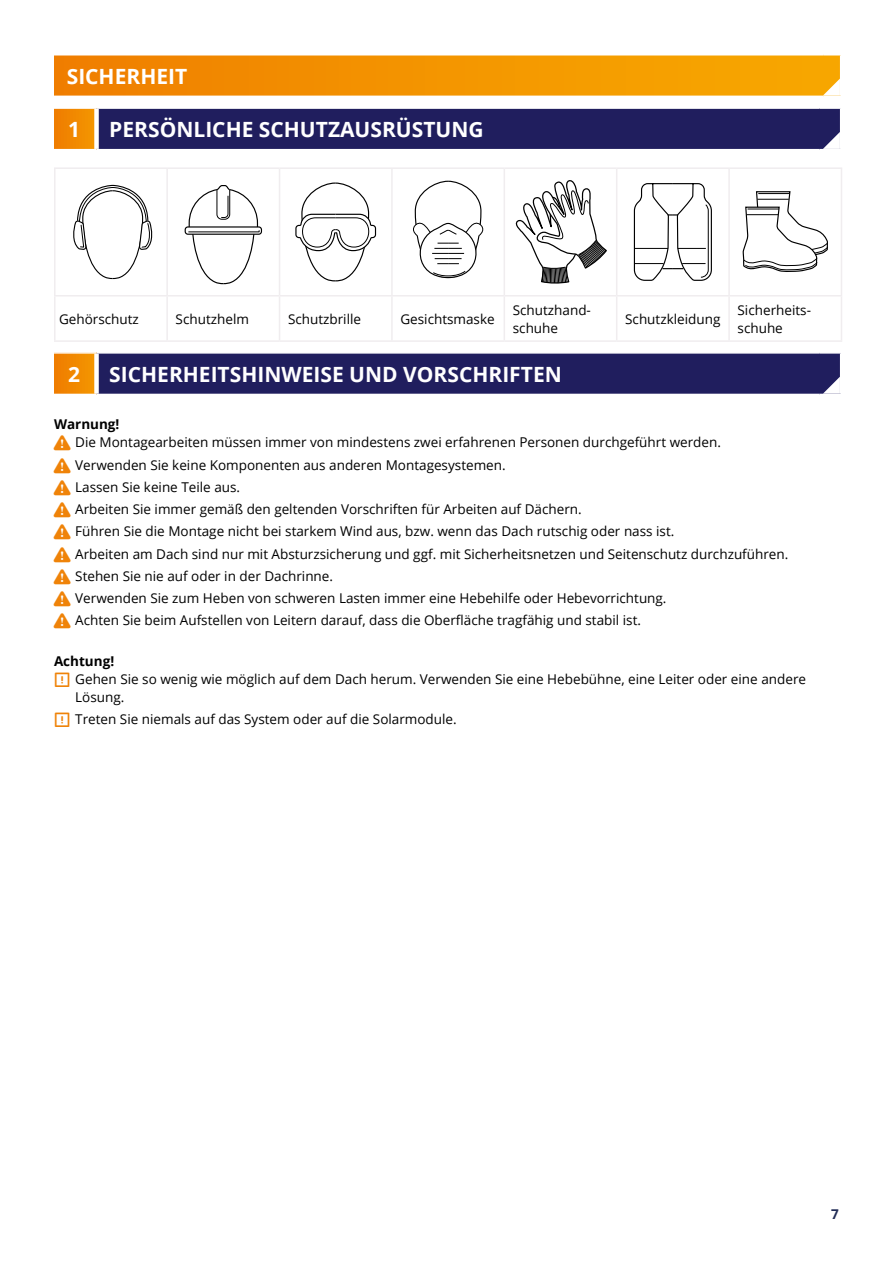
<style>
.page{position:relative;width:893px;height:1263px;background:#fff}
.page>*{position:absolute;margin:0;border:0;box-sizing:border-box;transform-origin:0 0}
.t1{font:700 21px "Open Sans";color:#fff}
.t2{font:13.5px/22.2px "Open Sans";color:#000}
.t3{font:700 13.5px "Open Sans";color:#000}
.t4{font:700 13.5px "Open Sans";color:#222d57}
.s1{color:#ef8309}
</style>
<div class="page">
<svg style="left:54px;top:54px;width:787px;height:43px;background:#f49c12"></svg>
<div style="left:54px;top:108px;width:43px;height:42px;background:#f18900"></div>
<hr style="left:54px;top:107px;width:43px;height:2px;background:#fff">
<hr style="left:54px;top:149px;width:43px;height:1px;background:#fff">
<div style="left:94px;top:109px;width:5px;height:40px;background:#fff"></div>
<svg style="left:97px;top:108px;width:744px;height:42px;background:#2c2a66"></svg>
<hr style="left:54px;top:167px;width:113px;height:2px;background:#f0edef">
<hr style="left:54px;top:169px;width:2px;height:126px;background:#f0edef">
<hr style="left:167px;top:167px;width:113px;height:2px;background:#f0edef">
<hr style="left:166px;top:169px;width:2px;height:126px;background:#f0edef">
<hr style="left:280px;top:167px;width:112px;height:2px;background:#f0edef">
<hr style="left:279px;top:169px;width:1px;height:126px;background:#f0edef">
<hr style="left:392px;top:167px;width:112px;height:2px;background:#f0edef">
<hr style="left:391px;top:169px;width:2px;height:126px;background:#f0edef">
<hr style="left:504px;top:167px;width:113px;height:2px;background:#f0edef">
<hr style="left:504px;top:169px;width:1px;height:126px;background:#f0edef">
<hr style="left:617px;top:167px;width:112px;height:2px;background:#f0edef">
<hr style="left:616px;top:169px;width:1px;height:126px;background:#f0edef">
<hr style="left:729px;top:167px;width:113px;height:2px;background:#f0edef">
<hr style="left:728px;top:169px;width:2px;height:126px;background:#f0edef">
<hr style="left:841px;top:169px;width:1px;height:126px;background:#f0edef">
<hr style="left:54px;top:295px;width:113px;height:1px;background:#f0edef">
<hr style="left:54px;top:296px;width:2px;height:44px;background:#f0edef">
<hr style="left:167px;top:295px;width:113px;height:1px;background:#f0edef">
<hr style="left:166px;top:296px;width:2px;height:44px;background:#f0edef">
<hr style="left:280px;top:295px;width:112px;height:1px;background:#f0edef">
<hr style="left:279px;top:296px;width:1px;height:44px;background:#f0edef">
<hr style="left:392px;top:295px;width:112px;height:1px;background:#f0edef">
<hr style="left:391px;top:296px;width:2px;height:44px;background:#f0edef">
<hr style="left:504px;top:295px;width:113px;height:1px;background:#f0edef">
<hr style="left:504px;top:296px;width:1px;height:44px;background:#f0edef">
<hr style="left:617px;top:295px;width:112px;height:1px;background:#f0edef">
<hr style="left:616px;top:296px;width:1px;height:44px;background:#f0edef">
<hr style="left:729px;top:295px;width:113px;height:1px;background:#f0edef">
<hr style="left:728px;top:296px;width:2px;height:44px;background:#f0edef">
<hr style="left:841px;top:296px;width:1px;height:44px;background:#f0edef">
<hr style="left:54px;top:340px;width:113px;height:2px;background:#f0edef">
<hr style="left:167px;top:340px;width:113px;height:2px;background:#f0edef">
<hr style="left:280px;top:340px;width:112px;height:2px;background:#f0edef">
<hr style="left:392px;top:340px;width:112px;height:2px;background:#f0edef">
<hr style="left:504px;top:340px;width:113px;height:2px;background:#f0edef">
<hr style="left:617px;top:340px;width:112px;height:2px;background:#f0edef">
<hr style="left:729px;top:340px;width:113px;height:2px;background:#f0edef">
<svg style="left:73px;top:184px;width:80px;height:96px"></svg>
<div style="left:185px;top:226px;width:77px;height:9px;border:1px solid #000;border-radius:3px"></div>
<svg style="left:188px;top:185px;width:72px;height:100px"></svg>
<svg style="left:295px;top:182px;width:82px;height:100px"></svg>
<svg style="left:413px;top:180px;width:71px;height:99px"></svg>
<svg style="left:515px;top:180px;width:92px;height:103px"></svg>
<svg style="left:633px;top:183px;width:79px;height:98px"></svg>
<svg style="left:742px;top:191px;width:86px;height:81px"></svg>
<hr style="left:747px;top:214px;width:31px;height:1px;background:#000">
<hr style="left:747px;top:209px;width:32px;height:1px;background:#000">
<div style="left:54px;top:353px;width:43px;height:41px;background:#f18900"></div>
<hr style="left:54px;top:352px;width:43px;height:2px;background:#fff">
<div style="left:94px;top:354px;width:5px;height:40px;background:#fff"></div>
<svg style="left:97px;top:353px;width:744px;height:42px;background:#2c2a66"></svg>
<h1 class="t1" style="left:67px;top:61px;width:122px">SICHERHEIT</h1>
<h1 class="t1" style="left:68px;top:114px;width:13px">1</h1>
<h1 class="t1" style="left:109px;top:114px;width:376px">PERSÖNLICHE SCHUTZAUSRÜSTUNG</h1>
<p class="t2" style="left:59px;top:307px;width:81px">Gehörschutz</p>
<p class="t2" style="left:176px;top:307px;width:75px">Schutzhelm</p>
<p class="t2" style="left:288px;top:307px;width:75px">Schutzbrille</p>
<p class="t2" style="left:400px;top:307px;width:96px">Gesichtsmaske</p>
<p class="t2" style="left:513px;top:300px;width:80px;line-height:18px">Schutzhand&shy;schuhe</p>
<p class="t2" style="left:625px;top:307px;width:97px">Schutzkleidung</p>
<p class="t2" style="left:737px;top:300px;width:75px;line-height:18px">Sicherheits&shy;schuhe</p>
<h1 class="t1" style="left:68px;top:359px;width:13px">2</h1>
<h1 class="t1" style="left:109px;top:359px;width:454px">SICHERHEITSHINWEISE UND VORSCHRIFTEN</h1>
<p class="t3" style="left:54px;top:415px;width:67px">Warnung!</p>
<p class="t2" style="left:75px;top:431px;width:715px">Die Montagearbeiten müssen immer von mindestens zwei erfahrenen Personen durchgeführt werden.<br>Verwenden Sie keine Komponenten aus anderen Montagesystemen.<br>Lassen Sie keine Teile aus.<br>Arbeiten Sie immer gemäß den geltenden Vorschriften für Arbeiten auf Dächern.<br>Führen Sie die Montage nicht bei starkem Wind aus, bzw. wenn das Dach rutschig oder nass ist.<br>Arbeiten am Dach sind nur mit Absturzsicherung und ggf. mit Sicherheitsnetzen und Seitenschutz durchzuführen.<br>Stehen Sie nie auf oder in der Dachrinne.<br>Verwenden Sie zum Heben von schweren Lasten immer eine Hebehilfe oder Hebevorrichtung.<br>Achten Sie beim Aufstellen von Leitern darauf, dass die Oberfläche tragfähig und stabil ist.</p>
<p class="t3" style="left:54px;top:651px;width:62px">Achtung!</p>
<p class="t2" style="left:75px;top:669px;width:732px;line-height:18px;text-indent:-21px"><span class="s1">✓</span> Gehen Sie so wenig wie möglich auf dem Dach herum. Verwenden Sie eine Hebebühne, eine Leiter oder eine andere<br>Lösung.</p>
<p class="t2" style="left:54px;top:708px;width:404px"><span class="s1">✓</span> Treten Sie niemals auf das System oder auf die Solarmodule.</p>
<p class="t4" style="left:831px;top:1205px;width:9px">7</p>
</div>
